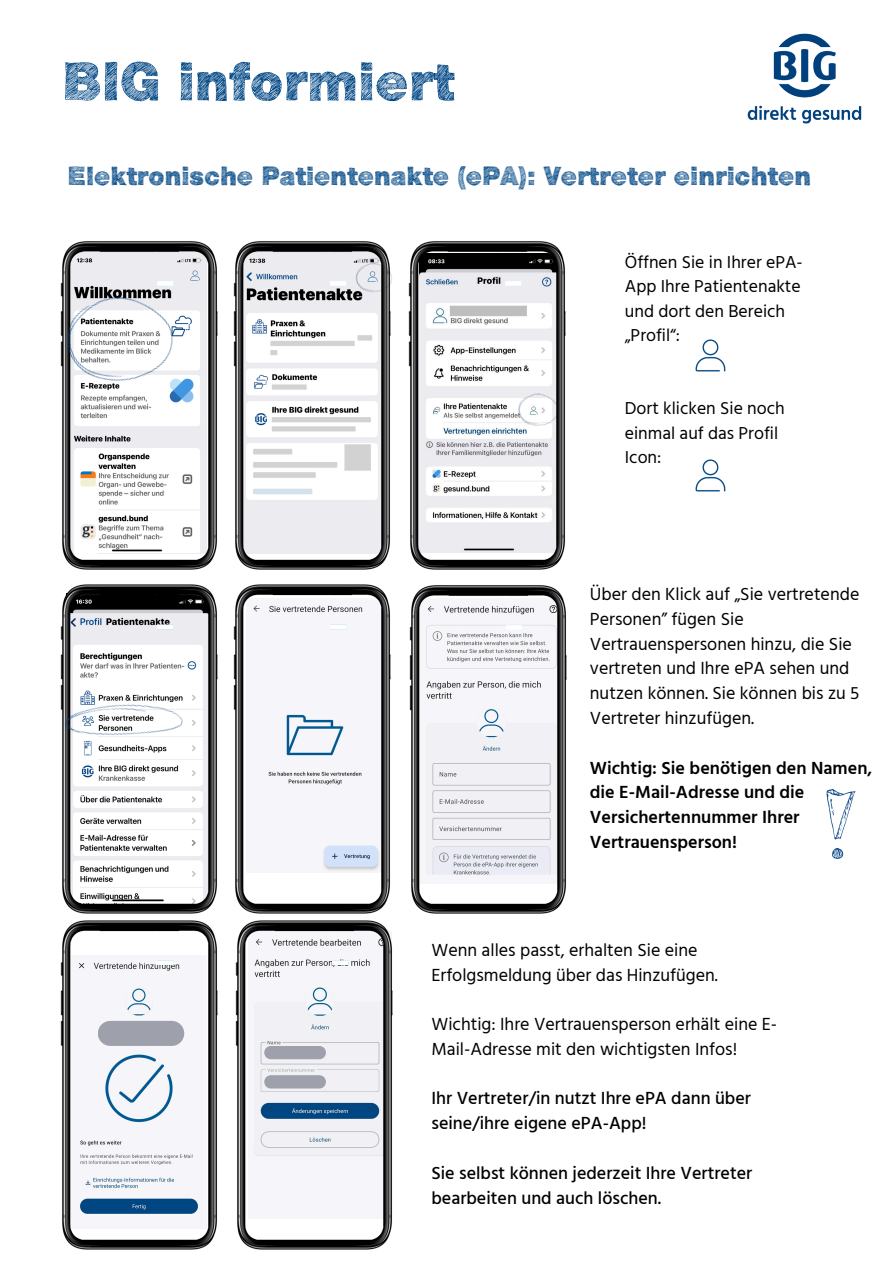
<style>
.page{position:relative;width:894px;height:1264px;background:#fff}
.page>*{position:absolute;margin:0;border:0;box-sizing:border-box;transform-origin:0 0}
.t1{font:900 52.5px "Sketchetik";color:#014785}
.t2{font:900 25.5px "Sketchetik";color:#014785}
.t3{font:18px/24.8px "Hind";color:#000}
.t4{font:500 18px/24.8px "Hind";color:#000}
.t5{font:600 18px/24.8px "Hind";color:#000}
.t6{font:17.7px/24.5px "Hind";color:#000}
</style>
<div class="page">
<img style="left:62px;top:241px;width:329px;height:329px">
<img style="left:239px;top:253px;width:145px;height:300px">
<img style="left:408px;top:241px;width:158px;height:329px">
<img style="left:60px;top:246px;width:146px;height:186px">
<img style="left:345px;top:246px;width:47px;height:63px">
<img style="left:506px;top:374px;width:60px;height:70px">
<img style="left:62px;top:584px;width:329px;height:328px">
<img style="left:747px;top:33px;width:115px;height:91px">
<img style="left:409px;top:585px;width:158px;height:329px">
<img style="left:60px;top:912px;width:158px;height:338px">
<div style="left:98px;top:1020px;width:86px;height:25px;background:#9ea1ab;border-radius:13px"></div>
<img style="left:235px;top:912px;width:158px;height:338px">
<svg style="left:264px;top:1045px;width:62px;height:14px"></svg>
<img style="left:695px;top:339px;width:31px;height:33px">
<svg style="left:264px;top:1075px;width:62px;height:13px"></svg>
<img style="left:695px;top:459px;width:31px;height:33px">
<img style="left:67px;top:594px;width:143px;height:309px">
<img style="left:60px;top:617px;width:150px;height:206px">
<img style="left:826px;top:789px;width:30px;height:70px">
<h2 class="t1" style="left:62px;top:50px;width:393px">BIG informiert</h2>
<p class="t2" style="left:67px;top:161px;width:744px">Elektronische Patientenakte (ePA): Vertreter einrichten</p>
<p class="t6" style="left:624px;top:249px;width:179px">Öffnen Sie in Ihrer ePA-<br>App Ihre Patientenakte und dort den Bereich „Profil“:</p>
<h1 class="t6" style="left:624px;top:396px;width:161px">Dort klicken Sie noch einmal auf das Profil<br>Icon:</h1>
<p class="t3" style="left:589px;top:581px;width:271px">Über den Klick auf „Sie vertretende<br>Personen” fügen Sie<br>Vertrauenspersonen hinzu, die Sie vertreten und Ihre ePA sehen und nutzen können. Sie können bis zu 5<br>Vertreter hinzufügen.</p>
<p class="t5" style="left:589px;top:755px;width:284px">Wichtig: Sie benötigen den Namen, die E-Mail-Adresse und die<br>Versichertennummer Ihrer<br>Vertrauensperson!</p>
<p class="t3" style="left:431px;top:937px;width:288px">Wenn alles passt, erhalten Sie eine<br>Erfolgsmeldung über das Hinzufügen.</p>
<p class="t3" style="left:431px;top:1011px;width:347px">Wichtig: Ihre Vertrauensperson erhält eine E-<br>Mail-Adresse mit den wichtigsten Infos!</p>
<p class="t4" style="left:431px;top:1085px;width:321px">Ihr Vertreter/in nutzt Ihre ePA dann über seine/ihre eigene ePA-App!</p>
<p class="t4" style="left:431px;top:1160px;width:322px">Sie selbst können jederzeit Ihre Vertreter bearbeiten und auch löschen.</p>
</div>
